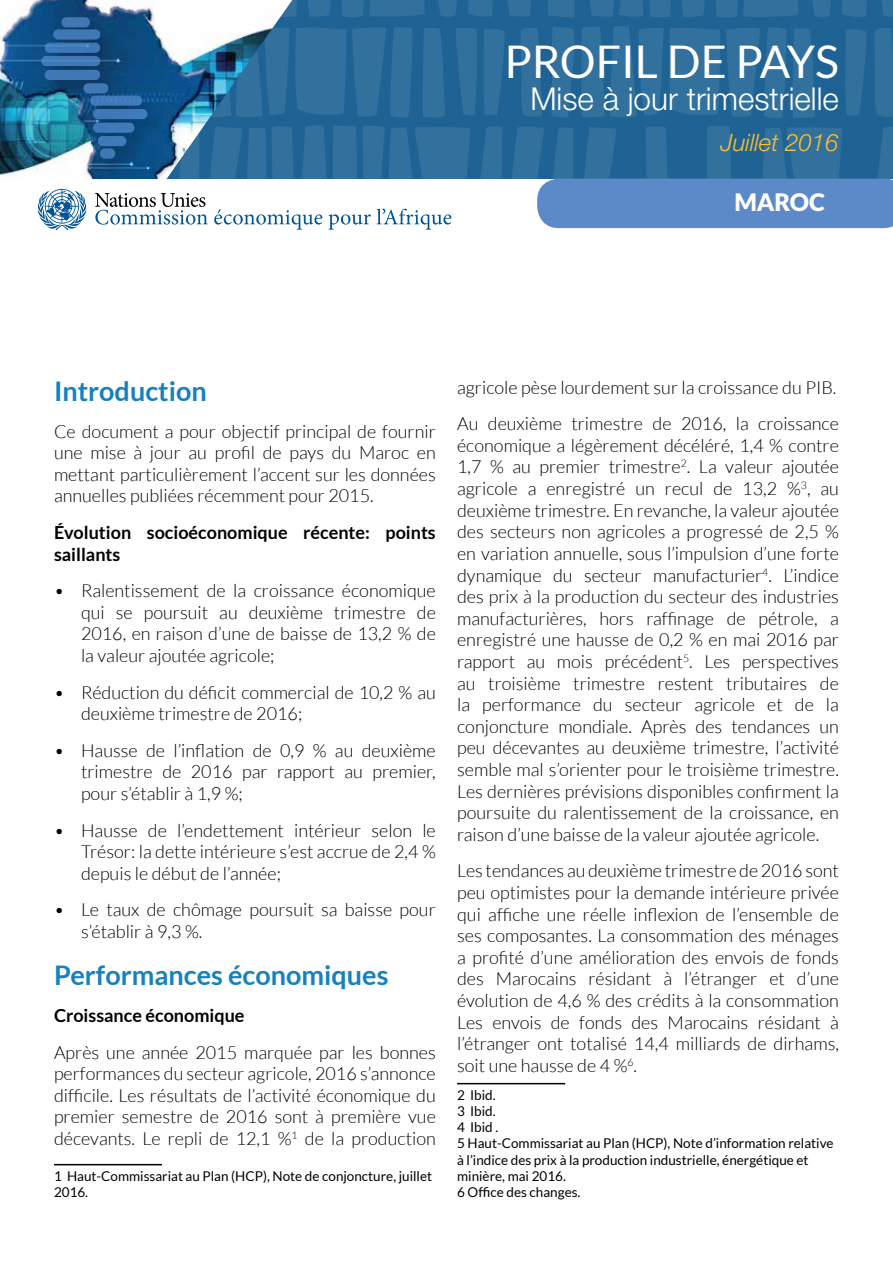
<style>
.page{position:relative;width:893px;height:1263px;background:#fff}
.page>*{position:absolute;margin:0;border:0;box-sizing:border-box;transform-origin:0 0}
.t1{font:45px "Lato";color:#fff}
.t2{font:300 31.5px "Helvetica Neue LT Std";color:#fff}
.t3{font:700 27px "Lato";color:#1581be}
.t4{font:italic 300 24px "Helvetica Neue LT Std";color:#fbbf31}
.t5{font:900 24px "Lato";color:#fff}
.t6{font:300 18px/21.6px "Lato";color:#000;text-align:justify}
.t7{font:700 18px/21.6px "Lato";color:#000}
.t8{font:13.5px/16.2px "Lato";color:#000}
</style>
<div class="page">
<div style="left:2px;top:0;width:891px;height:179px;background:#1f6394"></div>
<svg style="left:508px;top:0;width:23px;height:17px"></svg>
<svg style="left:292px;top:0;width:39px;height:17px"></svg>
<svg style="left:521px;top:28px;width:21px;height:89px"></svg>
<svg style="left:423px;top:28px;width:22px;height:90px;background:#2f6e9b"></svg>
<svg style="left:484px;top:29px;width:21px;height:86px"></svg>
<svg style="left:342px;top:0;width:151px;height:17px"></svg>
<svg style="left:295px;top:27px;width:117px;height:91px"></svg>
<svg style="left:456px;top:28px;width:21px;height:87px"></svg>
<svg style="left:363px;top:126px;width:107px;height:53px"></svg>
<svg style="left:480px;top:126px;width:22px;height:53px"></svg>
<svg style="left:292px;top:125px;width:65px;height:54px"></svg>
<svg style="left:548px;top:0;width:27px;height:17px"></svg>
<svg style="left:882px;top:0;width:11px;height:17px"></svg>
<svg style="left:590px;top:0;width:115px;height:17px"></svg>
<svg style="left:874px;top:28px;width:19px;height:89px;background:#306f9c"></svg>
<svg style="left:845px;top:29px;width:21px;height:87px"></svg>
<svg style="left:716px;top:0;width:151px;height:18px"></svg>
<svg style="left:551px;top:26px;width:264px;height:92px"></svg>
<svg style="left:512px;top:126px;width:381px;height:102px"></svg>
<img style="left:0;top:0;width:292px;height:179px">
<div style="left:43px;top:18px;width:121px;height:158px;background:#000;opacity:.25"></div>
<div style="left:83px;top:83px;width:25px;height:10px;background:#4077b5;border-radius:5px"></div>
<div style="left:90px;top:96px;width:52px;height:10px;background:#407aba;border-radius:5px"></div>
<div style="left:93px;top:109px;width:54px;height:10px;background:#4079b9;border-radius:5px"></div>
<div style="left:93px;top:123px;width:42px;height:10px;background:#3f79b7;border-radius:5px"></div>
<div style="left:98px;top:136px;width:28px;height:10px;background:#3f79b7;border-radius:5px"></div>
<div style="left:61px;top:17px;width:29px;height:10px;background:#4177b5;border-radius:5px"></div>
<div style="left:100px;top:148px;width:15px;height:11px;background:#3f78b6;border-radius:5px"></div>
<div style="left:53px;top:29px;width:47px;height:11px;background:#4077b5;border-radius:5px"></div>
<div style="left:45px;top:43px;width:55px;height:10px;background:#4078b6;border-radius:5px"></div>
<svg style="left:41px;top:56px;width:59px;height:10px"></svg>
<svg style="left:45px;top:70px;width:55px;height:10px"></svg>
<svg style="left:95px;top:193px;width:356px;height:37px"></svg>
<svg style="left:38px;top:189px;width:48px;height:41px"></svg>
<hr style="left:54px;top:1164px;width:108px;height:1px;background:#000">
<hr style="left:457px;top:1083px;width:108px;height:1px;background:#000">
<h1 class="t1" style="left:504px;top:36px;width:336px">PROFIL DE PAYS</h1>
<h2 class="t2" style="left:530px;top:80px;width:310px">Mise à jour trimestrielle</h2>
<h3 class="t4" style="left:721px;top:128px;width:119px">Juillet 2016</h3>
<h3 class="t5" style="left:734px;top:188px;width:92px">MAROC</h3>
<h3 class="t3" style="left:54px;top:376px;width:154px">Introduction</h3>
<p class="t6" style="left:54px;top:420px;width:383px">Ce document a pour objectif principal de fournir une mise à jour au profil de pays du Maroc en mettant particulièrement l’accent sur les données annuelles publiées récemment pour 2015.</p>
<p class="t7" style="left:54px;top:521px;width:383px">Évolution socioéconomique récente: points saillants</p>
<p class="t6" style="left:81px;top:580px;width:356px;text-indent:-27px">• Ralentissement de la croissance économique qui se poursuit au deuxième trimestre de 2016, en raison d’une de baisse de 13,2 % de la valeur ajoutée agricole;</p>
<p class="t6" style="left:81px;top:681px;width:356px;text-indent:-27px">• Réduction du déficit commercial de 10,2 % au deuxième trimestre de 2016;</p>
<p class="t6" style="left:81px;top:739px;width:356px;text-indent:-27px">• Hausse de l’inflation de 0,9 % au deuxième trimestre de 2016 par rapport au premier, pour s’établir à 1,9 %;</p>
<p class="t6" style="left:81px;top:819px;width:356px;text-indent:-27px">• Hausse de l’endettement intérieur selon le Trésor: la dette intérieure s’est accrue de 2,4 % depuis le début de l’année;</p>
<p class="t6" style="left:81px;top:899px;width:356px;text-indent:-27px">• Le taux de chômage poursuit sa baisse pour s’établir à 9,3 %.</p>
<h3 class="t3" style="left:54px;top:960px;width:336px">Performances économiques</h3>
<p class="t7" style="left:54px;top:1004px;width:192px">Croissance économique</p>
<p class="t6" style="left:54px;top:1041px;width:383px">Après une année 2015 marquée par les bonnes performances du secteur agricole, 2016 s’annonce difficile. Les résultats de l’activité économique du premier semestre de 2016 sont à première vue décevants. Le repli de 12,1 %<sup>1</sup> de la production</p>
<p class="t8" style="left:54px;top:1168px;width:380px">1 Haut-Commissariat au Plan (HCP), Note de conjoncture, juillet<br>2016.</p>
<p class="t6" style="left:457px;top:369px;width:383px;line-height:36.6px">agricole pèse lourdement sur la croissance du PIB.<br>Au deuxième trimestre de 2016, la croissance</p>
<p class="t6" style="left:457px;top:435px;width:383px">économique a légèrement décéléré, 1,4 % contre 1,7 % au premier trimestre<sup>2</sup>. La valeur ajoutée agricole a enregistré un recul de 13,2 %<sup>3</sup>, au deuxième trimestre. En revanche, la valeur ajoutée des secteurs non agricoles a progressé de 2,5 % en variation annuelle, sous l’impulsion d’une forte dynamique du secteur manufacturier<sup>4</sup>. L’indice des prix à la production du secteur des industries manufacturières, hors raffinage de pétrole, a enregistré une hausse de 0,2 % en mai 2016 par rapport au mois précédent<sup>5</sup>. Les perspectives au troisième trimestre restent tributaires de la performance du secteur agricole et de la conjoncture mondiale. Après des tendances un peu décevantes au deuxième trimestre, l’activité semble mal s’orienter pour le troisième trimestre.<br>Les dernières prévisions disponibles confirment la poursuite du ralentissement de la croissance, en raison d’une baisse de la valeur ajoutée agricole.</p>
<p class="t6" style="left:457px;top:860px;width:383px">Les tendances au deuxième trimestre de 2016 sont peu optimistes pour la demande intérieure privée qui affiche une réelle inflexion de l’ensemble de ses composantes. La consommation des ménages a profité d’une amélioration des envois de fonds des Marocains résidant à l’étranger et d’une évolution de 4,6 % des crédits à la consommation Les envois de fonds des Marocains résidant à l’étranger ont totalisé 14,4 milliards de dirhams, soit une hausse de 4 %<sup>6</sup>.</p>
<p class="t8" style="left:457px;top:1087px;width:378px">2 Ibid.<br>3 Ibid.<br>4 Ibid .<br>5 Haut-Commissariat au Plan (HCP), Note d’information relative à l’indice des prix à la production industrielle, énergétique et minière, mai 2016.<br>6 Office des changes.</p>
</div>
